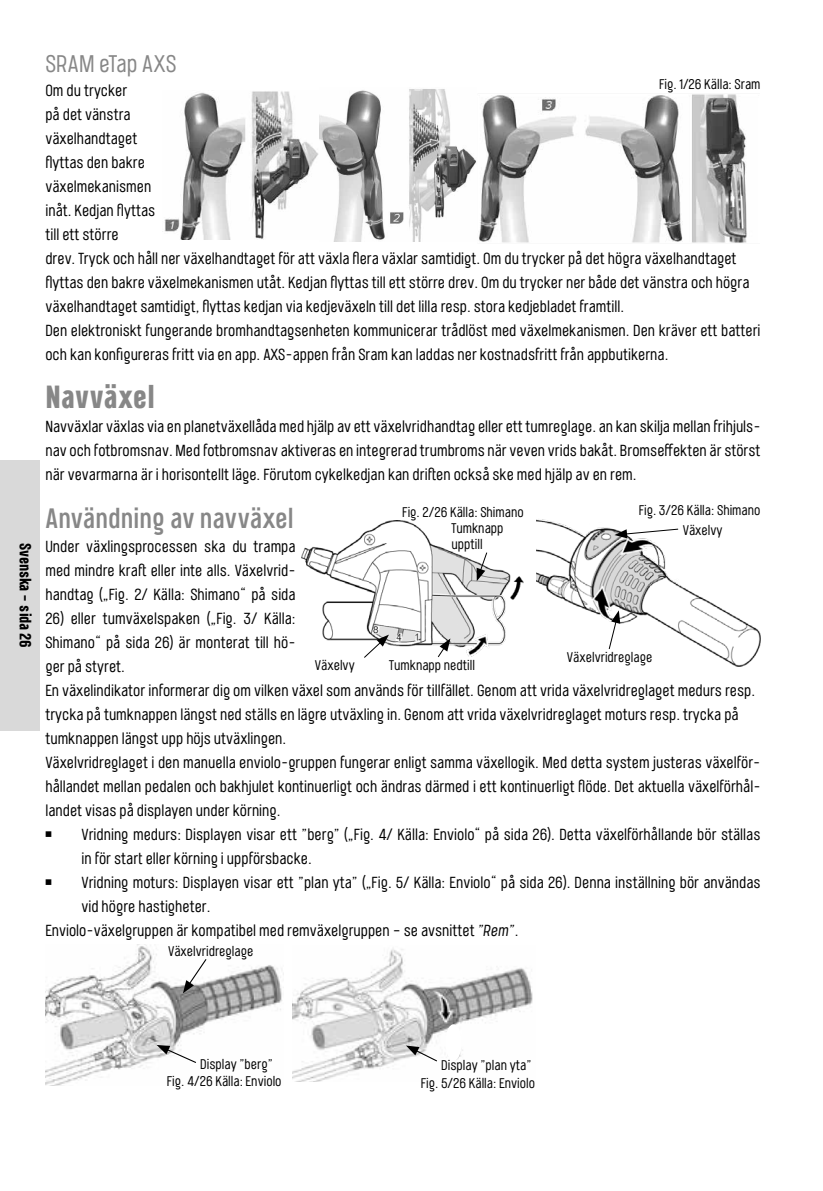
<style>
.page{position:relative;width:823px;height:1191px;background:#fff}
.page>*{position:absolute;margin:0;border:0;box-sizing:border-box;transform-origin:0 0}
.t1{font:700 32px "Port Condensed";color:#878787}
.t2{font:500 28px "Port Condensed";color:#878787}
.t3{font:24px "Port Condensed";letter-spacing:.005em;color:#878787}
.t4{font:16px/24px "Port Condensed";color:#000}
.t5{font:700 16px "Port Condensed";letter-spacing:-.01em;color:#000}
.t6{font:14px/16.4px "Port Condensed";color:#000}
.s1{font-style:italic}
</style>
<div class="page">
<div style="left:0;top:460px;width:40px;height:271px;background:#d9d9d9"></div>
<img style="left:164px;top:91px;width:154px;height:148px">
<img style="left:319px;top:89px;width:157px;height:153px">
<img style="left:479px;top:94px;width:268px;height:149px">
<img style="left:536px;top:519px;width:224px;height:148px">
<svg style="left:614px;top:528px;width:64px;height:10px"></svg>
<svg style="left:607px;top:610px;width:13px;height:40px"></svg>
<img style="left:301px;top:520px;width:221px;height:137px">
<svg style="left:362px;top:634px;width:27px;height:24px"></svg>
<svg style="left:436px;top:638px;width:14px;height:20px"></svg>
<svg style="left:476px;top:551px;width:12px;height:30px"></svg>
<img style="left:292px;top:948px;width:241px;height:133px">
<svg style="left:405px;top:1045px;width:33px;height:17px"></svg>
<div style="left:445px;top:1024px;width:16px;height:36px;background:#fff;border-radius:50%"></div>
<img style="left:45px;top:944px;width:237px;height:141px">
<svg style="left:183px;top:957px;width:24px;height:36px"></svg>
<svg style="left:156px;top:1045px;width:41px;height:19px"></svg>
<p class="t5" style="left:36px;top:543px;width:107px;rotate:90deg">Svenska – sida 26</p>
<h3 class="t3" style="left:45px;top:48px;width:132px">SRAM eTap AXS</h3>
<p class="t6" style="left:658px;top:75px;width:103px">Fig. 1/26 Källa: Sram</p>
<p class="t4" style="left:45px;top:78px;width:716px">Om du trycker<br>på det vänstra<br>växelhandtaget<br>flyttas den bakre<br>växelmekanismen<br>inåt. Kedjan flyttas<br>till ett större<br>drev. Tryck och håll ner växelhandtaget för att växla flera växlar samtidigt. Om du trycker på det högra växelhandtaget flyttas den bakre växelmekanismen utåt. Kedjan flyttas till ett större drev. Om du trycker ner både det vänstra och högra växelhandtaget samtidigt, flyttas kedjan via kedjeväxeln till det lilla resp. stora kedjebladet framtill.<br>Den elektroniskt fungerande bromhandtagsenheten kommunicerar trådlöst med växelmekanismen. Den kräver ett batteri och kan konfigureras fritt via en app. AXS-appen från Sram kan laddas ner kostnadsfritt från appbutikerna.</p>
<h1 class="t1" style="left:45px;top:376px;width:111px">Navväxel</h1>
<p class="t4" style="left:45px;top:414px;width:716px;text-align:justify">Navväxlar växlas via en planetväxellåda med hjälp av ett växelvridhandtag eller ett tumreglage. an kan skilja mellan frihjuls&shy;nav och fotbromsnav. Med fotbromsnav aktiveras en integrerad trumbroms när veven vrids bakåt. Bromseffekten är störst när vevarmarna är i horisontellt läge. Förutom cykelkedjan kan driften också ske med hjälp av en rem.</p>
<h2 class="t2" style="left:45px;top:500px;width:249px">Användning av navväxel</h2>
<p class="t6" style="left:638px;top:500px;width:123px;line-height:19.8px;text-align:center">Fig. 3/26 Källa: Shimano<br>Växelvy</p>
<p class="t6" style="left:451px;top:503px;width:74px;text-indent:-49px">Fig. 2/26 Källa: Shimano<br>Tumknapp upptill</p>
<p class="t4" style="left:45px;top:534px;width:251px;text-align:justify">Under växlingsprocessen ska du trampa med mindre kraft eller inte alls. Växelvrid&shy;handtag („Fig. 2/ Källa: Shimano“ på sida</p>
<p class="t4" style="left:45px;top:606px;width:716px">26) eller tumväxelspaken („Fig. 3/ Källa:<br>Shimano“ på sida 26) är monterat till hö-<br>ger på styret.<br>En växelindikator informerar dig om vilken växel som används för tillfället. Genom att vrida växelvridreglaget medurs resp. trycka på tumknappen längst ned ställs en lägre utväxling in. Genom att vrida växelvridreglaget moturs resp. trycka på tumknappen längst upp höjs utväxlingen.<br>Växelvridreglaget i den manuella enviolo-gruppen fungerar enligt samma växellogik. Med detta system justeras växelför&shy;hållandet mellan pedalen och bakhjulet kontinuerligt och ändras därmed i ett kontinuerligt flöde. Det aktuella växelförhål&shy;landet visas på displayen under körning.<br>￭</p>
<p class="t6" style="left:566px;top:648px;width:87px">Växelvridreglage</p>
<p class="t6" style="left:315px;top:656px;width:41px">Växelvy</p>
<p class="t6" style="left:389px;top:656px;width:87px">Tumknapp nedtill</p>
<p class="t4" style="left:81px;top:822px;width:680px">Vridning medurs: Displayen visar ett ”berg” („Fig. 4/ Källa: Enviolo“ på sida 26). Detta växelförhållande bör ställas in för start eller körning i uppförsbacke.</p>
<p class="t4" style="left:45px;top:870px;width:10px">￭</p>
<p class="t4" style="left:81px;top:870px;width:680px">Vridning moturs: Displayen visar ett ”plan yta” („Fig. 5/ Källa: Enviolo“ på sida 26). Denna inställning bör användas</p>
<p class="t4" style="left:81px;top:894px;width:130px">vid högre hastigheter.</p>
<p class="t4" style="left:45px;top:918px;width:474px">Enviolo-växelgruppen är kompatibel med remväxelgruppen – se avsnittet <span class="s1">”Rem”</span>.</p>
<p class="t6" style="left:168px;top:943px;width:87px">Växelvridreglage</p>
<p class="t6" style="left:167px;top:1056px;width:116px;text-indent:33px">Display ”berg”<br>Fig. 4/26 Källa: Enviolo</p>
<p class="t6" style="left:441px;top:1057px;width:92px">Display ”plan yta”</p>
<p class="t6" style="left:420px;top:1074px;width:116px">Fig. 5/26 Källa: Enviolo</p>
</div>
